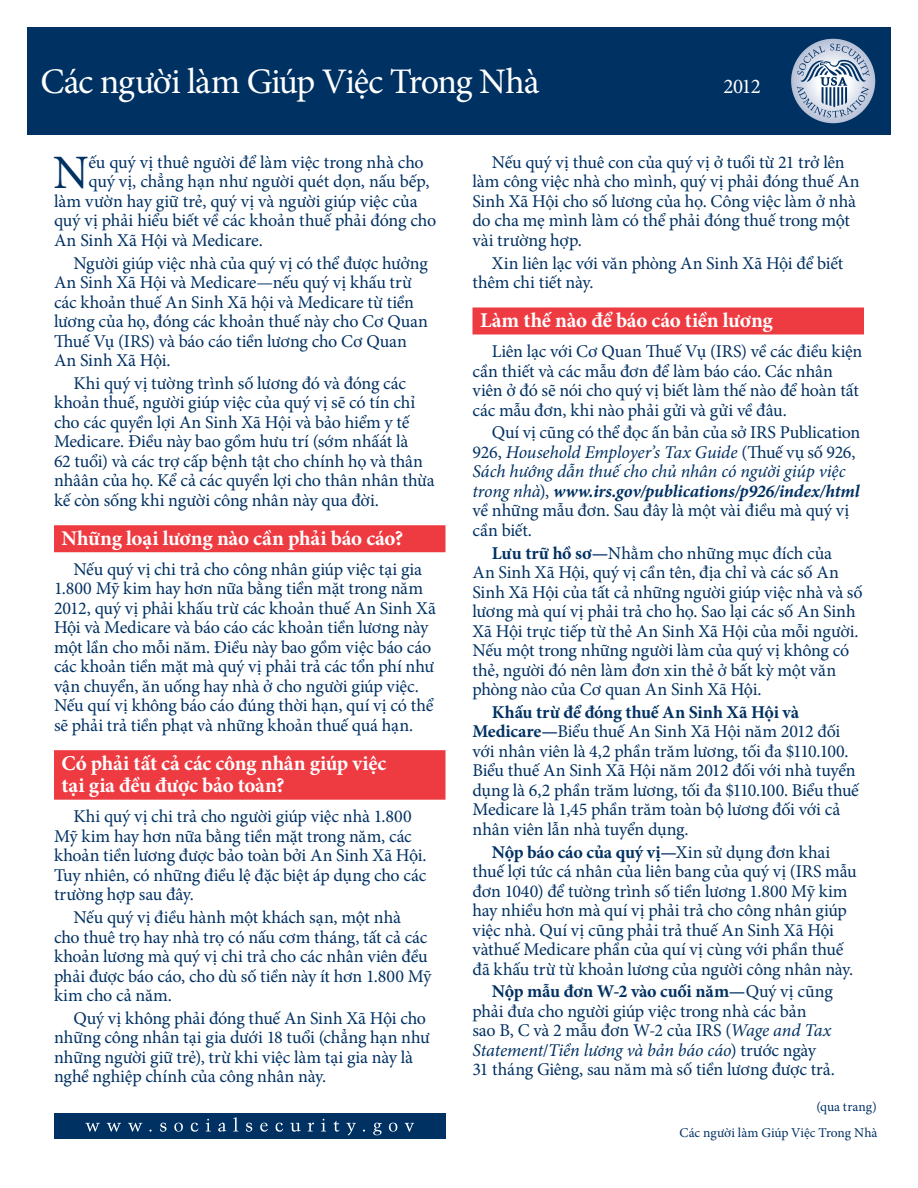
<style>
.page{position:relative;width:918px;height:1188px;background:#fff}
.page>*{position:absolute;margin:0;border:0;box-sizing:border-box;transform-origin:0 0}
.Intro_Paragraph{font:48px "Minion Pro";color:#003163}
.Pub_Title{font:36px "Minion Pro";letter-spacing:-.035em;color:#fff}
.H1-1{font:700 21px "Minion Pro";letter-spacing:-.015em;color:#fff}
.H1-2{font:700 21px/22.5px "Minion Pro";letter-spacing:-.01em;color:#fff}
.Title_Date{font:21px "Minion Pro";color:#fff}
.Paragraph{font:18px/19.5px "Minion Pro";letter-spacing:-.01em;color:#003163}
.Intro_Paragraph-2{font:18px "Minion Pro";letter-spacing:-.005em;color:#003163}
.t1{font:13.5px/26.1px "Minion Pro";letter-spacing:-.005em;color:#003163;text-align:right}
.s1{font-style:italic}
.s2{font-weight:700;font-style:italic}
.s3{font-weight:700}
</style>
<div class="page">
<div style="left:27px;top:27px;width:864px;height:108px;background:#003163"></div>
<div style="left:54px;top:1114px;width:392px;height:25px;background:#003163"></div>
<svg style="left:85px;top:1117px;width:329px;height:19px"></svg>
<svg style="left:790px;top:38px;width:86px;height:86px"></svg>
<svg style="left:797px;top:44px;width:73px;height:74px"></svg>
<div style="left:54px;top:525px;width:392px;height:27px;background:#ee3a41"></div>
<div style="left:54px;top:750px;width:392px;height:50px;background:#ee3a41"></div>
<div style="left:472px;top:308px;width:392px;height:26px;background:#ee3a41"></div>
<p class="Pub_Title" style="left:40px;top:57px;width:500px">Các người làm Giúp Việc Trong Nhà</p>
<p class="Title_Date" style="left:723px;top:72px;width:39px">2012</p>
<p class="Intro_Paragraph" style="left:53px;top:140px;width:37px">N</p>
<p class="Intro_Paragraph-2" style="left:88px;top:150px;width:337px">ếu quý vị thuê người để làm việc trong nhà cho</p>
<p class="Intro_Paragraph-2" style="left:88px;top:170px;width:343px">quý vị, chẳng hạn như người quét dọn, nấu bếp,</p>
<p class="Intro_Paragraph-2" style="left:54px;top:189px;width:365px">làm vườn hay giữ trẻ, quý vị và người giúp việc của</p>
<p class="Intro_Paragraph-2" style="left:54px;top:209px;width:384px">quý vị phải hiểu biết về các khoản thuế phải đóng cho</p>
<p class="Intro_Paragraph-2" style="left:54px;top:228px;width:210px">An Sinh Xã Hội và Medicare.</p>
<p class="Paragraph" style="left:54px;top:253px;width:376px;text-indent:19px">Người giúp việc nhà của quý vị có thể được hưởng An Sinh Xã Hội và Medicare—nếu quý vị khấu trừ các khoản thuế An Sinh Xã hội và Medicare từ tiền lương của họ, đóng các khoản thuế này cho Cơ Quan Thuế Vụ (IRS) và báo cáo tiền lương cho Cơ Quan An Sinh Xã Hội.</p>
<p class="Paragraph" style="left:54px;top:374px;width:382px;text-indent:19px">Khi quý vị tường trình số lương đó và đóng các khoản thuế, người giúp việc của quý vị sẽ có tín chỉ cho các quyền lợi An Sinh Xã Hội và bảo hiểm y tế Medicare. Ðiều này bao gồm hưu trí (sớm nhấát là<br>62 tuổi) và các trợ cấp bệnh tật cho chính họ và thân nhâân của họ. Kể cả các quyền lợi cho thân nhân thừa kế còn sống khi người công nhân này qua đời.</p>
<h1 class="H1-1" style="left:62px;top:523px;width:343px">Những loại lương nào cần phải báo cáo?</h1>
<p class="Paragraph" style="left:54px;top:560px;width:383px;text-indent:19px">Nếu quý vị chi trả cho công nhân giúp việc tại gia 1.800 Mỹ kim hay hơn nữa bằng tiền mặt trong năm 2012, quý vị phải khấu trừ các khoản thuế An Sinh Xã Hội và Medicare và báo cáo các khoản tiền lương này một lần cho mỗi năm. Ðiều này bao gồm việc báo cáo các khoản tiền mặt mà quý vị phải trả các tổn phí như vận chuyển, ăn uống hay nhà ở cho người giúp việc.<br>Nếu quí vị không báo cáo đúng thời hạn, quí vị có thể sẽ phải trả tiền phạt và những khoản thuế quá hạn.</p>
<h1 class="H1-2" style="left:62px;top:751px;width:326px">Có phải tất cả các công nhân giúp việc tại gia đều được bảo toàn?</h1>
<p class="Paragraph" style="left:54px;top:807px;width:374px;text-indent:19px">Khi quý vị chi trả cho người giúp việc nhà 1.800<br>Mỹ kim hay hơn nữa bằng tiền mặt trong năm, các khoản tiền lương được bảo toàn bởi An Sinh Xã Hội.<br>Tuy nhiên, có những điều lệ đặc biệt áp dụng cho các trường hợp sau đây.</p>
<p class="Paragraph" style="left:54px;top:908px;width:379px;text-indent:19px">Nếu quý vị điều hành một khách sạn, một nhà<br>cho thuê trọ hay nhà trọ có nấu cơm tháng, tất cả các khoản lương mà quý vị chi trả cho các nhân viên đều phải được báo cáo, cho dù số tiền này ít hơn 1.800 Mỹ kim cho cả năm.</p>
<p class="Paragraph" style="left:54px;top:1008px;width:378px;text-indent:19px">Quý vị không phải đóng thuế An Sinh Xã Hội cho những công nhân tại gia dưới 18 tuổi (chẳng hạn như những người giữ trẻ), trừ khi việc làm tại gia này là nghề nghiệp chính của công nhân này.</p>
<p class="Paragraph" style="left:472px;top:153px;width:389px;text-indent:19px">Nếu quý vị thuê con của quý vị ở tuổi từ 21 trở lên làm công việc nhà cho mình, quý vị phải đóng thuế An Sinh Xã Hội cho số lương của họ. Công việc làm ở nhà do cha mẹ mình làm có thể phải đóng thuế trong một vài trường hợp.</p>
<p class="Paragraph" style="left:472px;top:253px;width:372px;text-indent:19px">Xin liên lạc với văn phòng An Sinh Xã Hội để biết thêm chi tiết này.</p>
<h1 class="H1-1" style="left:480px;top:305px;width:294px">Làm thế nào để báo cáo tiền lương</h1>
<p class="Paragraph" style="left:472px;top:342px;width:391px;text-indent:19px">Liên lạc với Cơ Quan Thuế Vụ (IRS) về các điều kiện cần thiết và các mẫu đơn để làm báo cáo. Các nhân viên ở đó sẽ nói cho quý vị biết làm thế nào để hoàn tất các mẫu đơn, khi nào phải gửi và gửi về đâu.</p>
<p class="Paragraph" style="left:472px;top:423px;width:389px;text-indent:19px">Quí vị cũng có thể đọc ấn bản của sở IRS Publication 926, <span class="s1">Household Employer’s Tax Guide</span> (Thuế vụ số 926, <span class="s1">Sách hướng dẫn thuế cho chủ nhân có người giúp việc trong nhà</span>), <span class="s2">www.irs.gov/publications/p926/index/html </span>về những mẫu đơn. Sau đây là một vài điều mà quý vị cần biết.</p>
<p class="Paragraph" style="left:472px;top:543px;width:392px;text-indent:19px"><span class="s3">Lưu trữ hồ sơ—</span>Nhằm cho những mục đích của<br>An Sinh Xã Hội, quý vị cần tên, địa chỉ và các số An Sinh Xã Hội của tất cả những người giúp việc nhà và số lương mà quí vị phải trả cho họ. Sao lại các số An Sinh Xã Hội trực tiếp từ thẻ An Sinh Xã Hội của mỗi người.<br>Nếu một trong những người làm của quý vị không có thẻ, người đó nên làm đơn xin thẻ ở bất kỳ một văn phòng nào của Cơ quan An Sinh Xã Hội.</p>
<p class="Paragraph" style="left:472px;top:702px;width:388px;text-indent:19px"><span class="s3">Khấu trừ để đóng thuế An Sinh Xã Hội và Medicare—</span>Biểu thuế An Sinh Xã Hội năm 2012 đối với nhân viên là 4,2 phần trăm lương, tối đa $110.100.<br>Biểu thuế An Sinh Xã Hội năm 2012 đối với nhà tuyển dụng là 6,2 phần trăm lương, tối đa $110.100. Biểu thuế Medicare là 1,45 phần trăm toàn bộ lương đối với cả nhân viên lẫn nhà tuyển dụng.</p>
<p class="Paragraph" style="left:472px;top:842px;width:386px;text-indent:19px"><span class="s3">Nộp báo cáo của quý vị—</span>Xin sử dụng đơn khai thuế lợi tức cá nhân của liên bang của quý vị (IRS mẫu đơn 1040) để tường trình số tiền lương 1.800 Mỹ kim hay nhiều hơn mà quí vị phải trả cho công nhân giúp việc nhà. Quí vị cũng phải trả thuế An Sinh Xã Hội vàthuế Medicare phần của quí vị cùng với phần thuế đã khấu trừ từ khoản lương của người công nhân này.</p>
<p class="Paragraph" style="left:472px;top:982px;width:364px;text-indent:19px"><span class="s3">Nộp mẫu đơn W-2 vào cuối năm—</span>Quý vị cũng phải đưa cho người giúp việc trong nhà các bản<br>sao B, C và 2 mẫu đơn W-2 của IRS (<span class="s1">Wage and Tax Statement</span>/<span class="s1">Tiền lương và bản báo cáo</span>) trước ngày 31 tháng Giêng, sau năm mà số tiền lương được trả.</p>
<p class="t1" style="left:680px;top:1094px;width:199px">(qua trang)<br>Các người làm Giúp Việc Trong Nhà</p>
</div>
